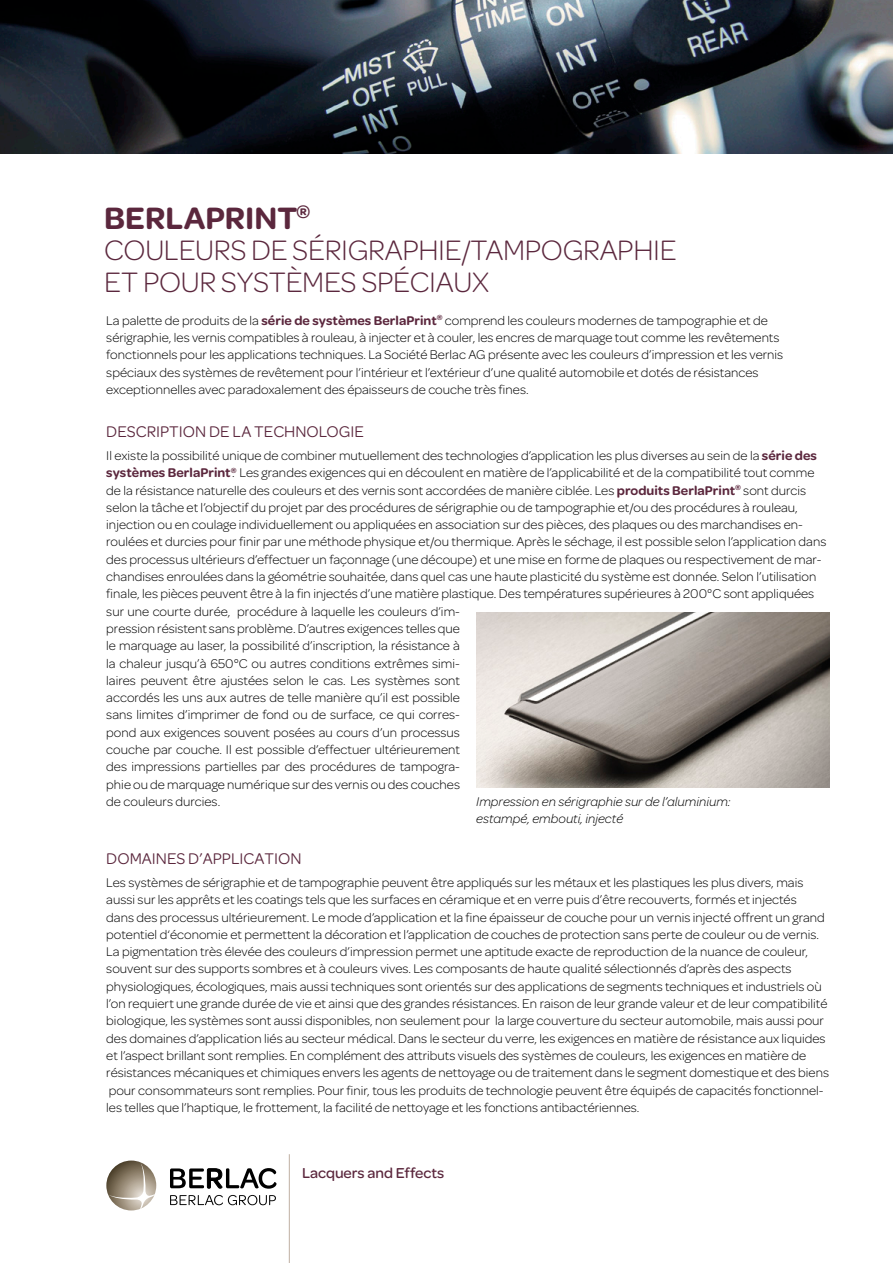
<style>
.page{position:relative;width:893px;height:1263px;background:#fff}
.page>*{position:absolute;margin:0;border:0;box-sizing:border-box;transform-origin:0 0}
.t1{font:600 33px "Omnes";color:#5b273d}
.t2{font:300 30px/31.5px "Omnes";letter-spacing:-.01em;color:#5b273d}
.t3{font:16.5px "Omnes";color:#5b273d}
.t4{font:500 15.3px "Omnes";color:#5b273d}
.t5{font:300 13.5px/17.2px "Omnes";letter-spacing:.005em;color:#000}
.t6{font:italic 300 13.5px/17.2px "Omnes";letter-spacing:.005em;color:#000}
.s1{font-weight:600;color:#5b273d}
</style>
<div class="page">
<img style="left:0;top:0;width:893px;height:153px">
<svg style="left:170px;top:1195px;width:106px;height:10px"></svg>
<svg style="left:170px;top:1168px;width:106px;height:21px"></svg>
<svg style="left:106px;top:1160px;width:50px;height:50px"></svg>
<svg style="left:109px;top:1163px;width:46px;height:46px"></svg>
<hr style="left:289px;top:1154px;width:1px;height:109px;background:#bfb0a2">
<img style="left:476px;top:612px;width:353px;height:175px">
<h1 class="t1" style="left:104px;top:194px;width:208px">BERLAPRINT<sup>®</sup></h1>
<h2 class="t2" style="left:104px;top:234px;width:574px">COULEURS DE SÉRIGRAPHIE/TAMPOGRAPHIE<br>ET POUR SYSTÈMES SPÉCIAUX</h2>
<p class="t5" style="left:106px;top:311px;width:678px">La palette de produits de la <span class="s1">série de systèmes BerlaPrint</span><sup>®</sup> comprend les couleurs modernes de tampographie et de sérigraphie, les vernis compatibles à rouleau, à injecter et à couler, les encres de marquage tout comme les revêtements fonctionnels pour les applications techniques. La Société Berlac AG présente avec les couleurs d’impression et les vernis spéciaux des systèmes de revêtement pour l’intérieur et l’extérieur d’une qualité automobile et dotés de résistances exceptionnelles avec paradoxalement des épaisseurs de couche très fines.</p>
<p class="t3" style="left:106px;top:420px;width:259px">DESCRIPTION DE LA TECHNOLOGIE</p>
<p class="t5" style="left:106px;top:447px;width:721px">Il existe la possibilité unique de combiner mutuellement des technologies d’application les plus diverses au sein de la <span class="s1">série des systèmes BerlaPrint</span><sup>®</sup>. Les grandes exigences qui en découlent en matière de l’applicabilité et de la compatibilité tout comme de la résistance naturelle des couleurs et des vernis sont accordées de manière ciblée. Les <span class="s1">produits BerlaPrint</span><sup>®</sup> sont durcis selon la tâche et l’objectif du projet par des procédures de sérigraphie ou de tampographie et/ou des procédures à rouleau, injection ou en coulage individuellement ou appliquées en association sur des pièces, des plaques ou des marchandises en&shy;roulées et durcies pour finir par une méthode physique et/ou thermique. Après le séchage, il est possible selon l’application dans des processus ultérieurs d’effectuer un façonnage (une découpe) et une mise en forme de plaques ou respectivement de mar&shy;chandises enroulées dans la géométrie souhaitée, dans quel cas une haute plasticité du système est donnée. Selon l’utilisation finale, les pièces peuvent être à la fin injectés d’une matière plastique. Des températures supérieures à 200°C sont appliquées sur une courte durée, procédure à laquelle les couleurs d’im-<br>pression résistent sans problème. D’autres exigences telles que<br>le marquage au laser, la possibilité d’inscription, la résistance à<br>la chaleur jusqu’à 650°C ou autres conditions extrêmes simi-<br>laires peuvent être ajustées selon le cas. Les systèmes sont<br>accordés les uns aux autres de telle manière qu’il est possible<br>sans limites d’imprimer de fond ou de surface, ce qui corres-<br>pond aux exigences souvent posées au cours d’un processus<br>couche par couche. Il est possible d’effectuer ultérieurement<br>des impressions partielles par des procédures de tampogra-<br>phie ou de marquage numérique sur des vernis ou des couches<br>de couleurs durcies.</p>
<p class="t6" style="left:476px;top:792px;width:256px">Impression en sérigraphie sur de l’aluminium: estampé, embouti, injecté</p>
<p class="t3" style="left:106px;top:847px;width:197px">DOMAINES D’APPLICATION</p>
<p class="t5" style="left:106px;top:873px;width:724px">Les systèmes de sérigraphie et de tampographie peuvent être appliqués sur les métaux et les plastiques les plus divers, mais aussi sur les apprêts et les coatings tels que les surfaces en céramique et en verre puis d’être recouverts, formés et injectés<br>dans des processus ultérieurement. Le mode d’application et la fine épaisseur de couche pour un vernis injecté offrent un grand potentiel d‘économie et permettent la décoration et l’application de couches de protection sans perte de couleur ou de vernis.<br>La pigmentation très élevée des couleurs d’impression permet une aptitude exacte de reproduction de la nuance de couleur, souvent sur des supports sombres et à couleurs vives. Les composants de haute qualité sélectionnés d’après des aspects physiologiques, écologiques, mais aussi techniques sont orientés sur des applications de segments techniques et industriels où l’on requiert une grande durée de vie et ainsi que des grandes résistances. En raison de leur grande valeur et de leur compatibilité biologique, les systèmes sont aussi disponibles, non seulement pour la large couverture du secteur automobile, mais aussi pour des domaines d’application liés au secteur médical. Dans le secteur du verre, les exigences en matière de résistance aux liquides et l’aspect brillant sont remplies. En complément des attributs visuels des systèmes de couleurs, les exigences en matière de résistances mécaniques et chimiques envers les agents de nettoyage ou de traitement dans le segment domestique et des biens pour consommateurs sont remplies. Pour finir, tous les produits de technologie peuvent être équipés de capacités fonctionnel&shy;les telles que l’haptique, le frottement, la facilité de nettoyage et les fonctions antibactériennes.</p>
<p class="t4" style="left:302px;top:1162px;width:144px">Lacquers and Effects</p>
</div>
